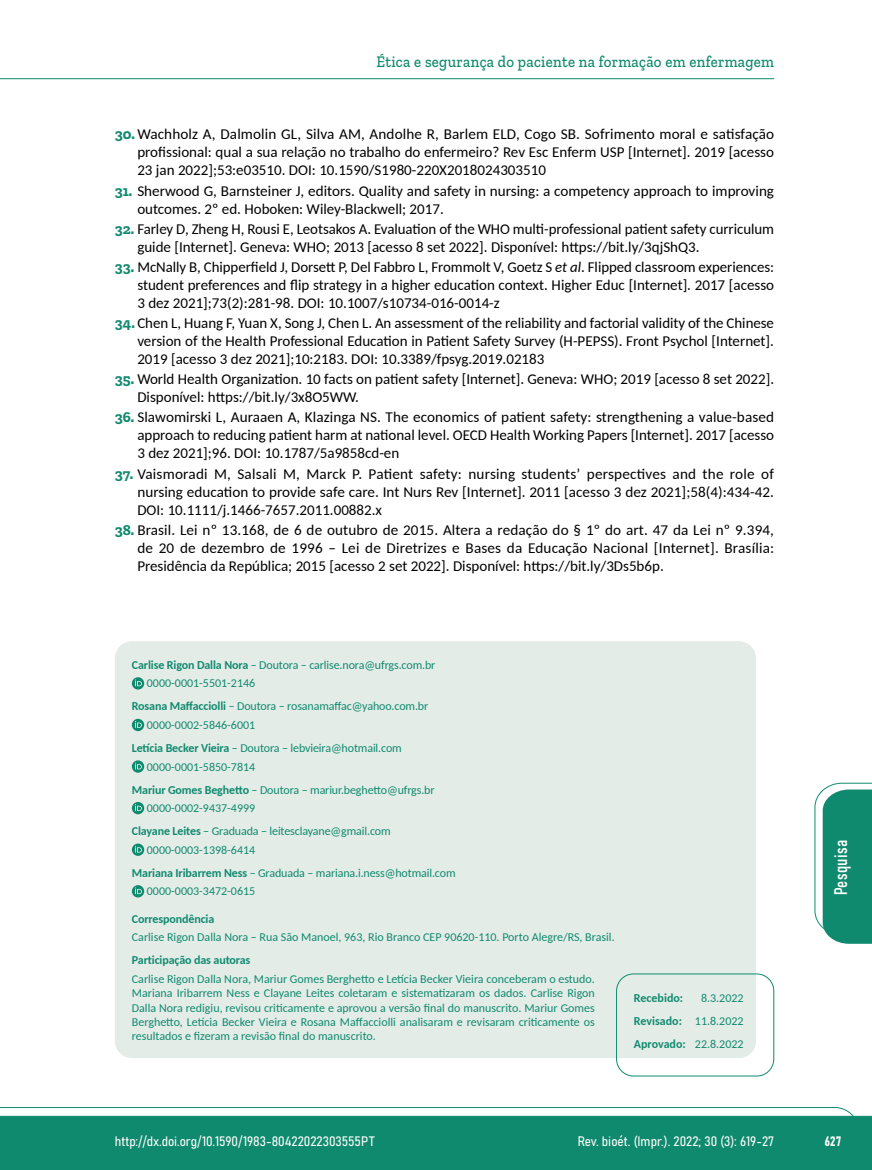
<style>
.page{position:relative;width:872px;height:1170px;background:#fff}
.page>*{position:absolute;margin:0;border:0;box-sizing:border-box;transform-origin:0 0}
.t1{font:18px "Bahnschrift";letter-spacing:.02em;color:#fff}
.t2{font:500 16.5px "Zilla Slab";letter-spacing:.02em;color:#108a6e;scale:.9 1}
.t3{font:15px/18px "Carlito";color:#000;text-align:justify}
.t4{font:13.5px "Bahnschrift";color:#fff}
.t5{font:12px/18.6px "Carlito";letter-spacing:-.005em;color:#108a6e}
.t6{font:700 12px "Carlito";letter-spacing:-.01em;color:#108a6e}
.s1{font-family:"Zilla Slab";font-weight:700;color:#108a6e}
.s2{font-style:italic}
.s3{font-weight:700}
</style>
<div class="page">
<svg style="left:0;top:1107px;width:859px;height:62px;background:#2e9880"></svg>
<hr style="left:0;top:78px;width:774px;height:1px;background:#108a6e">
<div style="left:115px;top:641px;width:641px;height:416px;background:#e4ece8;border-radius:17px"></div>
<svg style="left:132px;top:677px;width:12px;height:12px"></svg>
<svg style="left:135px;top:679px;width:7px;height:7px"></svg>
<svg style="left:132px;top:718px;width:12px;height:13px"></svg>
<svg style="left:135px;top:721px;width:7px;height:6px"></svg>
<svg style="left:132px;top:760px;width:12px;height:12px"></svg>
<svg style="left:135px;top:762px;width:7px;height:7px"></svg>
<svg style="left:132px;top:801px;width:12px;height:13px"></svg>
<svg style="left:135px;top:804px;width:7px;height:6px"></svg>
<svg style="left:132px;top:843px;width:12px;height:12px"></svg>
<svg style="left:135px;top:845px;width:7px;height:7px"></svg>
<svg style="left:132px;top:885px;width:12px;height:12px"></svg>
<svg style="left:135px;top:887px;width:7px;height:7px"></svg>
<div style="left:616px;top:973px;width:158px;height:103px;border:1px solid #108a6e;border-radius:17px"></div>
<svg style="left:814px;top:782px;width:58px;height:161px"></svg>
<p class="t2" style="left:376px;top:53px;width:443px">Ética e segurança do paciente na formação em enfermagem</p>
<p class="t3" style="left:137px;top:125px;width:638px;text-indent:-22px"><span class="s1">30.</span> Wachholz A, Dalmolin GL, Silva AM, Andolhe R, Barlem ELD, Cogo SB. Sofrimento moral e satisfação profissional: qual a sua relação no trabalho do enfermeiro? Rev Esc Enferm USP [Internet]. 2019 [acesso 23 jan 2022];53:e03510. DOI: 10.1590/S1980-220X2018024303510</p>
<p class="t3" style="left:137px;top:181px;width:638px;text-indent:-22px"><span class="s1">31.</span> Sherwood G, Barnsteiner J, editors. Quality and safety in nursing: a competency approach to improving outcomes. 2º ed. Hoboken: Wiley-Blackwell; 2017.</p>
<p class="t3" style="left:137px;top:219px;width:638px;text-indent:-22px"><span class="s1">32.</span> Farley D, Zheng H, Rousi E, Leotsakos A. Evaluation of the WHO multi-professional patient safety curriculum guide [Internet]. Geneva: WHO; 2013 [acesso 8 set 2022]. Disponível: https://bit.ly/3qjShQ3.</p>
<p class="t3" style="left:137px;top:257px;width:638px;text-indent:-22px"><span class="s1">33.</span> McNally B, Chipperfield J, Dorsett P, Del Fabbro L, Frommolt V, Goetz S <span class="s2">et al</span>. Flipped classroom experiences: student preferences and flip strategy in a higher education context. Higher Educ [Internet]. 2017 [acesso 3 dez 2021];73(2):281-98. DOI: 10.1007/s10734-016-0014-z</p>
<p class="t3" style="left:137px;top:313px;width:638px;text-indent:-22px"><span class="s1">34.</span> Chen L, Huang F, Yuan X, Song J, Chen L. An assessment of the reliability and factorial validity of the Chinese version of the Health Professional Education in Patient Safety Survey (H-PEPSS). Front Psychol [Internet].<br>2019 [acesso 3 dez 2021];10:2183. DOI: 10.3389/fpsyg.2019.02183</p>
<p class="t3" style="left:137px;top:369px;width:638px;text-indent:-22px"><span class="s1">35.</span> World Health Organization. 10 facts on patient safety [Internet]. Geneva: WHO; 2019 [acesso 8 set 2022].<br>Disponível: https://bit.ly/3x8O5WW.</p>
<p class="t3" style="left:137px;top:407px;width:638px;text-indent:-22px"><span class="s1">36.</span> Slawomirski L, Auraaen A, Klazinga NS. The economics of patient safety: strengthening a value-based approach to reducing patient harm at national level. OECD Health Working Papers [Internet]. 2017 [acesso 3 dez 2021];96. DOI: 10.1787/5a9858cd-en</p>
<p class="t3" style="left:137px;top:464px;width:638px;text-indent:-22px"><span class="s1">37.</span> Vaismoradi M, Salsali M, Marck P. Patient safety: nursing students’ perspectives and the role of nursing education to provide safe care. Int Nurs Rev [Internet]. 2011 [acesso 3 dez 2021];58(4):434-42.<br>DOI: 10.1111/j.1466-7657.2011.00882.x</p>
<p class="t3" style="left:137px;top:520px;width:638px;text-indent:-22px"><span class="s1">38.</span> Brasil. Lei nº 13.168, de 6 de outubro de 2015. Altera a redação do § 1º do art. 47 da Lei nº 9.394, de 20 de dezembro de 1996 – Lei de Diretrizes e Bases da Educação Nacional [Internet]. Brasília:<br>Presidência da República; 2015 [acesso 2 set 2022]. Disponível: https://bit.ly/3Ds5b6p.</p>
<p class="t5" style="left:147px;top:655px;width:290px;text-indent:-15px"><span class="s3">Carlise Rigon Dalla Nora</span> – Doutora – carlise.nora@ufrgs.com.br<br>0000-0001-5501-2146</p>
<p class="t5" style="left:147px;top:696px;width:283px;text-indent:-15px"><span class="s3">Rosana Maffacciolli</span> – Doutora – rosanamaffac@yahoo.com.br<br>0000-0002-5846-6001</p>
<p class="t5" style="left:147px;top:738px;width:256px;text-indent:-15px"><span class="s3">Letícia Becker Vieira</span> – Doutora – lebvieira@hotmail.com<br>0000-0001-5850-7814</p>
<p class="t5" style="left:147px;top:779px;width:289px;text-indent:-15px"><span class="s3">Mariur Gomes Beghetto</span> – Doutora – mariur.beghetto@ufrgs.br<br>0000-0002-9437-4999</p>
<p class="t5" style="left:147px;top:821px;width:245px;text-indent:-15px"><span class="s3">Clayane Leites</span> – Graduada – leitesclayane@gmail.com<br>0000-0003-1398-6414</p>
<p class="t5" style="left:147px;top:862px;width:310px;text-indent:-15px"><span class="s3">Mariana Iribarrem Ness</span> – Graduada – mariana.i.ness@hotmail.com<br>0000-0003-3472-0615</p>
<p class="t6" style="left:132px;top:910px;width:84px">Correspondência</p>
<p class="t5" style="left:132px;top:927px;width:484px">Carlise Rigon Dalla Nora – Rua São Manoel, 963, Rio Branco CEP 90620-110. Porto Alegre/RS, Brasil.</p>
<p class="t6" style="left:132px;top:951px;width:120px">Participação das autoras</p>
<p class="t5" style="left:132px;top:970px;width:464px;line-height:14.4px;text-align:justify">Carlise Rigon Dalla Nora, Mariur Gomes Berghetto e Letícia Becker Vieira conceberam o estudo.<br>Mariana Iribarrem Ness e Clayane Leites coletaram e sistematizaram os dados. Carlise Rigon Dalla Nora redigiu, revisou criticamente e aprovou a versão final do manuscrito. Mariur Gomes Berghetto, Letícia Becker Vieira e Rosana Maffacciolli analisaram e revisaram criticamente os resultados e fizeram a revisão final do manuscrito.</p>
<p class="t6" style="left:634px;top:989px;width:51px">Recebido:</p>
<p class="t5" style="left:634px;top:985px;width:111px;line-height:23px;text-align:justify;text-indent:67px">8.3.2022<br><span class="s3">Revisado:</span> 11.8.2022<br><span class="s3">Aprovado:</span> 22.8.2022</p>
<p class="t1" style="left:827px;top:895px;width:57px;rotate:-90deg">Pesquisa</p>
<p class="t4" style="left:115px;top:1131px;width:261px">http://dx.doi.org/10.1590/1983-80422022303555PT</p>
<p class="t4" style="left:577px;top:1131px;width:198px">Rev. bioét. (Impr.). 2022; 30 (3): 619-27</p>
<p class="t4" style="left:824px;top:1130px;width:18px">627</p>
</div>
